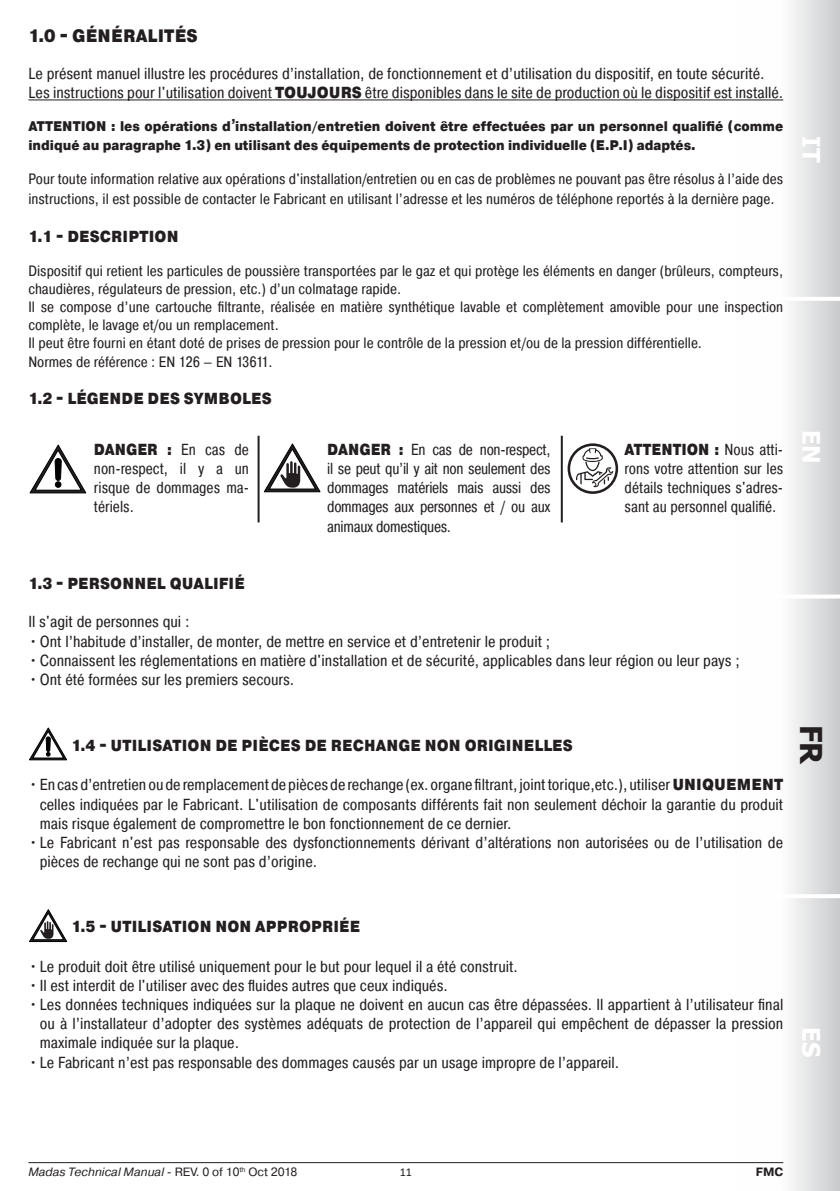
<style>
.page{position:relative;width:840px;height:1191px;background:#fff}
.page>*{position:absolute;margin:0;border:0;box-sizing:border-box;transform-origin:0 0}
.t1{font:700 30px "Tahoma";color:#231f20}
.t2{font:700 24px "Tahoma";color:#fff}
.t3{font:900 18px "Pragmatica Cond";letter-spacing:.01em;color:#231f20}
.t4{font:16px/19.2px "Pragmatica Cond";color:#231f20;text-align:justify}
.t5{font:16px/19.2px "Pragmatica Cond";color:#231f20;text-align:justify;scale:.95 1}
.t6{font:900 16px "Pragmatica Cond";letter-spacing:.01em;color:#231f20}
.t7{font:15px/18px "Pragmatica Cond";color:#231f20}
.t8{font:900 14px/19.2px "Pragmatica Cond";color:#231f20}
.t9{font:italic 12px "Pragmatica";color:#231f20}
.t10{font:700 12px "Pragmatica";color:#231f20}
.t11{font:12px "Calibri";color:#231f20}
.s1{font-weight:900}
.s2{font-style:normal}
</style>
<div class="page">
<div style="left:734px;top:0;width:105px;height:1191px;background:linear-gradient(to right,#fff,#d5d5d7)"></div>
<hr style="left:743px;top:297px;width:96px;height:4px;background:#fff">
<hr style="left:740px;top:594px;width:99px;height:4px;background:#fff">
<hr style="left:740px;top:894px;width:99px;height:4px;background:#fff">
<hr style="left:28px;top:1162px;width:754px;height:1px;background:#231f20">
<hr style="left:28px;top:100px;width:754px;height:1px;background:#231f20">
<svg style="left:30px;top:445px;width:56px;height:48px"></svg>
<svg style="left:264px;top:444px;width:56px;height:48px"></svg>
<svg style="left:567px;top:443px;width:50px;height:51px"></svg>
<div style="left:570px;top:446px;width:45px;height:45px;background:#fff;border-radius:50%"></div>
<svg style="left:575px;top:448px;width:38px;height:39px"></svg>
<hr style="left:257px;top:436px;width:2px;height:86px;background:#231f20">
<hr style="left:560px;top:436px;width:2px;height:86px;background:#231f20">
<svg style="left:29px;top:728px;width:38px;height:32px"></svg>
<div style="left:46px;top:737px;width:4px;height:14px;border:1px solid #000001;border-radius:2px"></div>
<svg style="left:29px;top:909px;width:38px;height:32px"></svg>
<p class="t3" style="left:28px;top:24px;width:171px">1.0 - GÉNÉRALITÉS</p>
<p class="t4" style="left:28px;top:64px;width:737px">Le présent manuel illustre les procédures d’installation, de fonctionnement et d’utilisation du dispositif, en toute sécurité.</p>
<p class="t4" style="left:28px;top:83px;width:756px">Les instructions pour l'utilisation doivent <span class="s1">TOUJOURS</span> être disponibles dans le site de production où le dispositif est installé.</p>
<p class="t8" style="left:28px;top:117px;width:755px">ATTENTION : les opérations d’installation/entretien doivent être effectuées par un personnel qualifié (comme indiqué au paragraphe 1.3) en utilisant des équipements de protection individuelle (E.P.I) adaptés.</p>
<p class="t7" style="left:28px;top:169px;width:756px;line-height:19.2px">Pour toute information relative aux opérations d'installation/entretien ou en cas de problèmes ne pouvant pas être résolus à l’aide des instructions, il est possible de contacter le Fabricant en utilisant l’adresse et les numéros de téléphone reportés à la dernière page.</p>
<p class="t6" style="left:28px;top:226px;width:152px">1.1 - DESCRIPTION</p>
<p class="t7" style="left:28px;top:262px;width:755px">Dispositif qui retient les particules de poussière transportées par le gaz et qui protège les éléments en danger (brûleurs, compteurs, chaudières, régulateurs de pression, etc.) d’un colmatage rapide.</p>
<p class="t7" style="left:28px;top:298px;width:756px">Il se compose d’une cartouche filtrante, réalisée en matière synthétique lavable et complètement amovible pour une inspection complète, le lavage et/ou un remplacement.</p>
<p class="t7" style="left:28px;top:334px;width:674px">Il peut être fourni en étant doté de prises de pression pour le contrôle de la pression et/ou de la pression différentielle.</p>
<p class="t7" style="left:28px;top:353px;width:245px">Normes de référence : EN 126 – EN 13611.</p>
<p class="t6" style="left:28px;top:389px;width:245px">1.2 - LÉGENDE DES SYMBOLES</p>
<p class="t5" style="left:624px;top:439px;width:168px"><span class="s1">ATTENTION :</span> Nous atti&shy;rons votre attention sur les détails techniques s'adres&shy;sant au personnel qualifié.</p>
<p class="t5" style="left:94px;top:439px;width:165px"><span class="s1">DANGER :</span> En cas de non-respect, il y a un risque de dommages ma&shy;tériels.</p>
<p class="t5" style="left:327px;top:439px;width:236px"><span class="s1">DANGER :</span> En cas de non-respect, il se peut qu’il y ait non seulement des dommages matériels mais aussi des dommages aux personnes et / ou aux animaux domestiques.</p>
<p class="t6" style="left:28px;top:573px;width:218px">1.3 - PERSONNEL QUALIFIÉ</p>
<p class="t4" style="left:28px;top:612px;width:162px">Il s'agit de personnes qui :</p>
<p class="t4" style="left:28px;top:631px;width:523px">•Ont l’habitude d’installer, de monter, de mettre en service et d’entretenir le produit ;</p>
<p class="t4" style="left:28px;top:650px;width:712px">•Connaissent les réglementations en matière d'installation et de sécurité, applicables dans leur région ou leur pays ;</p>
<p class="t4" style="left:28px;top:670px;width:267px">•Ont été formées sur les premiers secours.</p>
<p class="t6" style="left:71px;top:735px;width:502px">1.4 - UTILISATION DE PIÈCES DE RECHANGE NON ORIGINELLES</p>
<p class="t4" style="left:40px;top:775px;width:744px;text-indent:-11px">•En cas d’entretien ou de remplacement de pièces de rechange (ex. organe filtrant, joint torique,etc.), utiliser <span class="s1">UNIQUEMENT </span>celles indiquées par le Fabricant. L'utilisation de composants différents fait non seulement déchoir la garantie du produit mais risque également de compromettre le bon fonctionnement de ce dernier.</p>
<p class="t4" style="left:40px;top:833px;width:744px;text-indent:-11px">•Le Fabricant n'est pas responsable des dysfonctionnements dérivant d’altérations non autorisées ou de l’utilisation de pièces de rechange qui ne sont pas d’origine.</p>
<h2 class="t2" style="left:827px;top:136px;width:28px;rotate:90deg">IT</h2>
<h2 class="t2" style="left:827px;top:430px;width:35px;rotate:90deg">EN</h2>
<h1 class="t1" style="left:831px;top:724px;width:41px;rotate:90deg">FR</h1>
<p class="t6" style="left:71px;top:916px;width:290px">1.5 - UTILISATION NON APPROPRIÉE</p>
<p class="t4" style="left:28px;top:956px;width:491px">•Le produit doit être utilisé uniquement pour le but pour lequel il a été construit.</p>
<p class="t4" style="left:28px;top:975px;width:421px">•Il est interdit de l'utiliser avec des fluides autres que ceux indiqués.</p>
<p class="t4" style="left:40px;top:994px;width:744px;text-indent:-11px">•Les données techniques indiquées sur la plaque ne doivent en aucun cas être dépassées. Il appartient à l’utilisateur final ou à l’installateur d’adopter des systèmes adéquats de protection de l’appareil qui empêchent de dépasser la pression maximale indiquée sur la plaque.</p>
<p class="t4" style="left:28px;top:1052px;width:592px">•Le Fabricant n’est pas responsable des dommages causés par un usage impropre de l’appareil.</p>
<h2 class="t2" style="left:827px;top:1027px;width:31px;rotate:90deg">ES</h2>
<p class="t9" style="left:28px;top:1164px;width:270px">Madas Technical Manual <span class="s2">- REV. 0 of 10</span><sup>th</sup> <span class="s2">Oct 2018</span></p>
<p class="t10" style="left:755px;top:1164px;width:29px">FMC</p>
<p class="t11" style="left:399px;top:1163px;width:14px">11</p>
</div>
